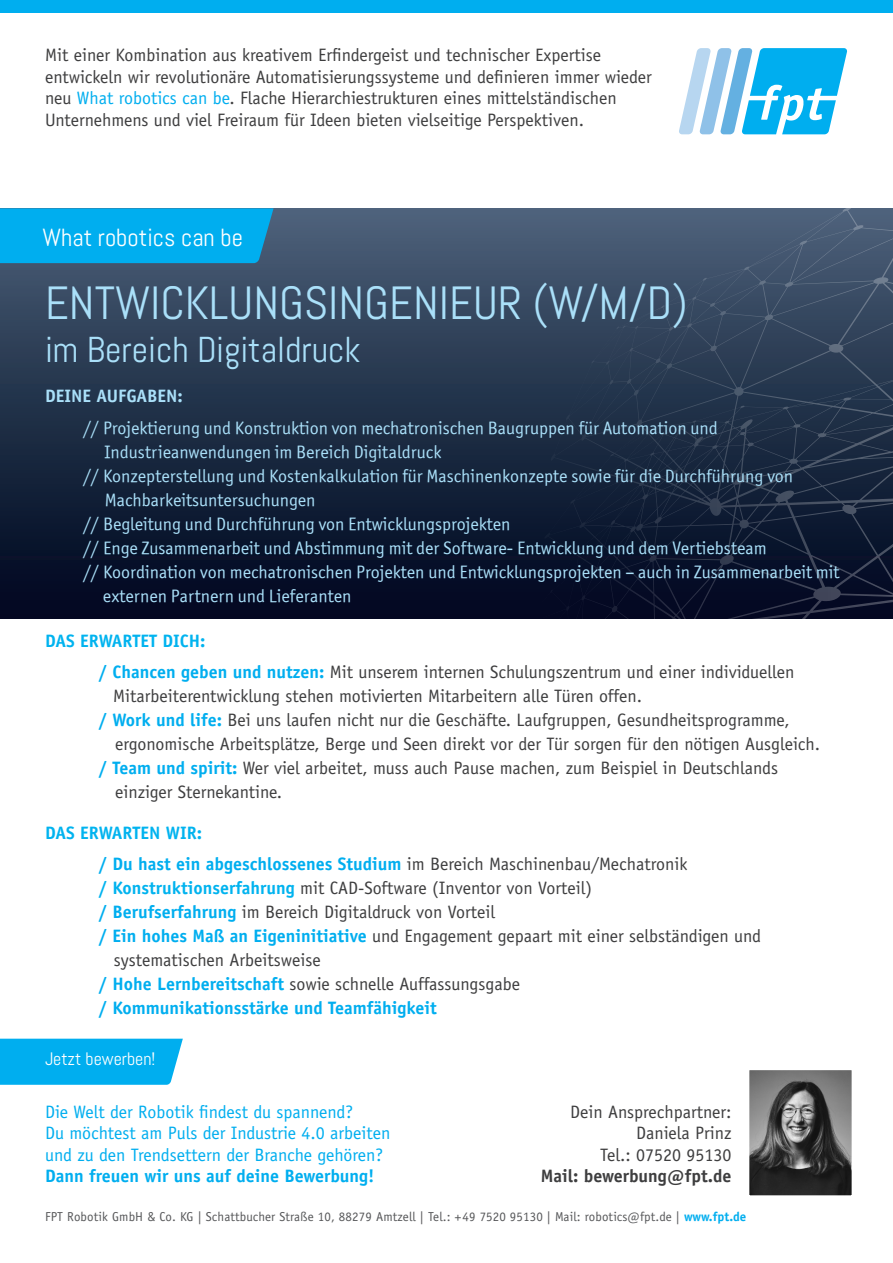
<style>
.page{position:relative;width:893px;height:1263px;background:#fff}
.page>*{position:absolute;margin:0;border:0;box-sizing:border-box;transform-origin:0 0}
.t1{font:46.5px "Abel";color:#aae0f9}
.t2{font:36px "Abel";color:#aae0f9}
.t3{font:24.75px "Abel";color:#fff}
.Aufzählung{font:18px/21.6px "Officina Sans Std";color:#3e3e3f}
.Aufzählung-2{font:18px/24px "Officina Sans ITCTT Book";color:#aae0f9}
.t4{font:18px "Officina Sans Std";color:#00aeef}
.t5{font:700 18px "Officina Sans Std";color:#00aeef}
.t6{font:700 18px "Officina Sans Std";color:#00b3ef}
.t7{font:700 18px "Officina Sans Std";color:#3e3e3f}
.t8{font:18px "Abel";color:#fff}
.t9{font:700 18px "Officina Sans Std";color:#aae0f9}
.t10{font:12.9px "Officina Sans Std";letter-spacing:.01em;color:#57585a}
.s1{color:#00aeef}
.s2{font-weight:700;color:#00aeef}
.s3{font-weight:700;color:#00b3ef}
</style>
<div class="page">
<div style="left:0;top:1039px;width:183px;height:46px;background:#00aeef"></div>
<svg style="left:679px;top:48px;width:168px;height:86px"></svg>
<div style="left:0;top:0;width:893px;height:13px;background:#00aeef"></div>
<div style="left:0;top:208px;width:893px;height:411px;background:linear-gradient(to bottom,#4a6078,#00031b)"></div>
<svg style="left:508px;top:208px;width:385px;height:411px;background:#25344c"></svg>
<div style="left:0;top:208px;width:274px;height:55px;background:#00aeef"></div>
<img style="left:751px;top:1071px;width:99px;height:123px">
<div style="left:748px;top:1068px;width:105px;height:129px;border:2px solid #fff"></div>
<p class="Aufzählung" style="left:45px;top:44px;width:608px">Mit einer Kombination aus kreativem Erfindergeist und technischer Expertise entwickeln wir revolutionäre Automatisierungssysteme und definieren immer wieder neu <span class="s1">What robotics can be</span>. Flache Hierarchiestrukturen eines mittelständischen Unternehmens und viel Freiraum für Ideen bieten vielseitige Perspektiven.</p>
<p class="t3" style="left:43px;top:221px;width:202px">What robotics can be</p>
<p class="t1" style="left:45px;top:273px;width:644px">ENTWICKLUNGSINGENIEUR (W/M/D)</p>
<p class="t2" style="left:45px;top:327px;width:317px">im Bereich Digitaldruck</p>
<p class="t9" style="left:45px;top:385px;width:139px">DEINE AUFGABEN:</p>
<p class="Aufzählung-2" style="left:83px;top:415px;width:636px">// Projektierung und Konstruktion von mechatronischen Baugruppen für Automation und</p>
<p class="Aufzählung-2" style="left:105px;top:439px;width:338px">Industrieanwendungen im Bereich Digitaldruck</p>
<p class="Aufzählung-2" style="left:83px;top:463px;width:711px">// Konzepterstellung und Kostenkalkulation für Maschinenkonzepte sowie für die Durchführung von</p>
<p class="Aufzählung-2" style="left:105px;top:487px;width:212px">Machbarkeitsuntersuchungen</p>
<p class="Aufzählung-2" style="left:83px;top:511px;width:429px">// Begleitung und Durchführung von Entwicklungsprojekten</p>
<p class="Aufzählung-2" style="left:83px;top:535px;width:685px">// Enge Zusammenarbeit und Abstimmung mit der Software- Entwicklung und dem Vertiebsteam</p>
<p class="Aufzählung-2" style="left:103px;top:559px;width:738px;text-indent:-19px">// Koordination von mechatronischen Projekten und Entwicklungsprojekten – auch in Zusammenarbeit mit externen Partnern und Lieferanten</p>
<p class="t6" style="left:45px;top:629px;width:162px">DAS ERWARTET DICH:</p>
<p class="Aufzählung" style="left:99px;top:661px;width:697px"><span class="s2">/ Chancen geben und nutzen:</span> Mit unserem internen Schulungszentrum und einer individuellen</p>
<p class="Aufzählung" style="left:113px;top:685px;width:530px">Mitarbeiterentwicklung stehen motivierten Mitarbeitern alle Türen offen.</p>
<p class="Aufzählung" style="left:99px;top:709px;width:692px"><span class="s2">/ Work und life:</span> Bei uns laufen nicht nur die Geschäfte. Laufgruppen, Gesundheitsprogramme,</p>
<p class="Aufzählung" style="left:115px;top:733px;width:706px">ergonomische Arbeitsplätze, Berge und Seen direkt vor der Tür sorgen für den nötigen Ausgleich.</p>
<p class="Aufzählung" style="left:115px;top:756px;width:665px;line-height:24px;text-indent:-16px"><span class="s2">/ Team und spirit:</span> Wer viel arbeitet, muss auch Pause machen, zum Beispiel in Deutschlands einziger Sternekantine.</p>
<p class="t6" style="left:45px;top:821px;width:159px">DAS ERWARTEN WIR:</p>
<p class="Aufzählung" style="left:99px;top:853px;width:590px"><span class="s2">/ Du hast ein abgeschlossenes Studium</span> im Bereich Maschinenbau/Mechatronik</p>
<p class="Aufzählung" style="left:99px;top:876px;width:495px;line-height:24px"><span class="s3">/ Konstruktionserfahrung</span> mit CAD-Software (Inventor von Vorteil) <span class="s2">/ Berufserfahrung</span> im Bereich Digitaldruck von Vorteil</p>
<p class="Aufzählung" style="left:99px;top:925px;width:664px"><span class="s2">/ Ein hohes Maß an Eigeninitiative</span> und Engagement gepaart mit einer selbständigen und</p>
<p class="Aufzählung" style="left:114px;top:949px;width:209px">systematischen Arbeitsweise</p>
<p class="Aufzählung" style="left:99px;top:973px;width:423px"><span class="s2">/ Hohe Lernbereitschaft</span> sowie schnelle Auffassungsgabe</p>
<p class="t5" style="left:99px;top:997px;width:339px">/ Kommunikationsstärke und Teamfähigkeit</p>
<p class="t8" style="left:45px;top:1047px;width:112px">Jetzt bewerben!</p>
<p class="t4" style="left:45px;top:1101px;width:310px">Die Welt der Robotik findest du spannend?</p>
<p class="t4" style="left:45px;top:1122px;width:347px">Du möchtest am Puls der Industrie 4.0 arbeiten</p>
<p class="t4" style="left:45px;top:1144px;width:340px">und zu den Trendsettern der Branche gehören?</p>
<p class="t5" style="left:45px;top:1165px;width:331px">Dann freuen wir uns auf deine Bewerbung!</p>
<p class="Aufzählung" style="left:570px;top:1101px;width:163px;text-align:right">Dein Ansprechpartner:<br>Daniela Prinz<br>Tel.: 07520 95130</p>
<p class="t7" style="left:541px;top:1165px;width:192px">Mail: bewerbung@fpt.de</p>
<p class="t10" style="left:45px;top:1209px;width:703px">FPT Robotik GmbH &amp; Co. KG | Schattbucher Straße 10, 88279 Amtzell | Tel.: +49 7520 95130 | Mail: robotics@fpt.de | <span class="s2">www.fpt.de</span></p>
</div>
